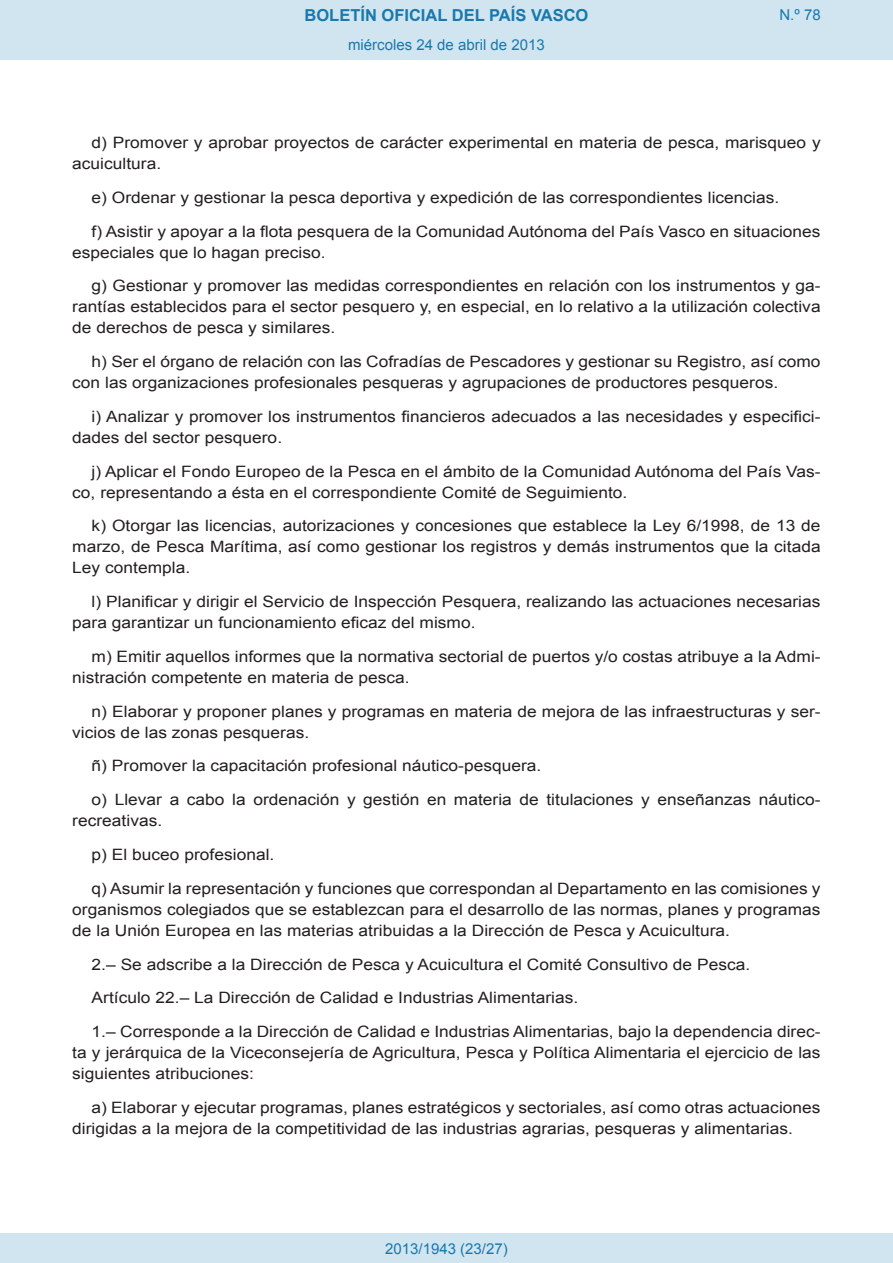
<style>
.page{position:relative;width:893px;height:1263px;background:#fff}
.page>*{position:absolute;margin:0;border:0;box-sizing:border-box;transform-origin:0 0}
.t1{font:700 16.5px "Arial";color:#1879ad}
.BOPVDetalle{font:15.6px/21px "Arial";color:#231f20;scale:1.11 1}
.Paginacion_Centro{font:15px "Arial";color:#1879ad}
</style>
<div class="page">
<div style="left:0;top:0;width:893px;height:60px;background:#d0e5f0"></div>
<div style="left:0;top:1233px;width:893px;height:30px;background:#d0e5f0"></div>
<p class="t1" style="left:305px;top:4px;width:285px">BOLETÍN OFICIAL DEL PAÍS VASCO</p>
<p class="Paginacion_Centro" style="left:348px;top:35px;width:198px">miércoles 24 de abril de 2013</p>
<p class="Paginacion_Centro" style="left:779px;top:5px;width:43px">N.º 78</p>
<p class="BOPVDetalle" style="left:72px;top:132px;width:676px;text-indent:19px">d) Promover y aprobar proyectos de carácter experimental en materia de pesca, marisqueo y acuicultura.</p>
<p class="BOPVDetalle" style="left:92px;top:187px;width:621px">e) Ordenar y gestionar la pesca deportiva y expedición de las correspondientes licencias.</p>
<p class="BOPVDetalle" style="left:72px;top:221px;width:676px;text-indent:19px">f) Asistir y apoyar a la flota pesquera de la Comunidad Autónoma del País Vasco en situaciones especiales que lo hagan preciso.</p>
<p class="BOPVDetalle" style="left:72px;top:276px;width:676px;text-align:justify;text-indent:19px">g) Gestionar y promover las medidas correspondientes en relación con los instrumentos y ga&shy;rantías establecidos para el sector pesquero y, en especial, en lo relativo a la utilización colectiva de derechos de pesca y similares.</p>
<p class="BOPVDetalle" style="left:72px;top:351px;width:676px;text-indent:19px">h) Ser el órgano de relación con las Cofradías de Pescadores y gestionar su Registro, así como con las organizaciones profesionales pesqueras y agrupaciones de productores pesqueros.</p>
<p class="BOPVDetalle" style="left:72px;top:406px;width:676px;text-indent:19px">i) Analizar y promover los instrumentos financieros adecuados a las necesidades y especifici&shy;dades del sector pesquero.</p>
<p class="BOPVDetalle" style="left:72px;top:461px;width:676px;text-indent:19px">j) Aplicar el Fondo Europeo de la Pesca en el ámbito de la Comunidad Autónoma del País Vas&shy;co, representando a ésta en el correspondiente Comité de Seguimiento.</p>
<p class="BOPVDetalle" style="left:72px;top:516px;width:676px;text-align:justify;text-indent:19px">k) Otorgar las licencias, autorizaciones y concesiones que establece la Ley 6/1998, de 13 de marzo, de Pesca Marítima, así como gestionar los registros y demás instrumentos que la citada Ley contempla.</p>
<p class="BOPVDetalle" style="left:72px;top:591px;width:676px;text-indent:19px">l) Planificar y dirigir el Servicio de Inspección Pesquera, realizando las actuaciones necesarias para garantizar un funcionamiento eficaz del mismo.</p>
<p class="BOPVDetalle" style="left:72px;top:646px;width:676px;text-indent:19px">m) Emitir aquellos informes que la normativa sectorial de puertos y/o costas atribuye a la Admi&shy;nistración competente en materia de pesca.</p>
<p class="BOPVDetalle" style="left:72px;top:701px;width:676px;text-indent:19px">n) Elaborar y proponer planes y programas en materia de mejora de las infraestructuras y ser&shy;vicios de las zonas pesqueras.</p>
<p class="BOPVDetalle" style="left:92px;top:756px;width:407px">ñ) Promover la capacitación profesional náutico-pesquera.</p>
<p class="BOPVDetalle" style="left:72px;top:789px;width:676px;text-indent:19px">o) Llevar a cabo la ordenación y gestión en materia de titulaciones y enseñanzas náutico&shy;recreativas.</p>
<p class="BOPVDetalle" style="left:92px;top:844px;width:166px">p) El buceo profesional.</p>
<p class="BOPVDetalle" style="left:72px;top:878px;width:676px;text-align:justify;text-indent:19px">q) Asumir la representación y funciones que correspondan al Departamento en las comisiones y organismos colegiados que se establezcan para el desarrollo de las normas, planes y programas de la Unión Europea en las materias atribuidas a la Dirección de Pesca y Acuicultura.</p>
<p class="BOPVDetalle" style="left:92px;top:954px;width:595px">2.– Se adscribe a la Dirección de Pesca y Acuicultura el Comité Consultivo de Pesca.</p>
<p class="BOPVDetalle" style="left:92px;top:987px;width:440px">Artículo 22.– La Dirección de Calidad e Industrias Alimentarias.</p>
<p class="BOPVDetalle" style="left:72px;top:1021px;width:676px;text-align:justify;text-indent:19px">1.– Corresponde a la Dirección de Calidad e Industrias Alimentarias, bajo la dependencia direc&shy;ta y jerárquica de la Viceconsejería de Agricultura, Pesca y Política Alimentaria el ejercicio de las siguientes atribuciones:</p>
<p class="BOPVDetalle" style="left:72px;top:1097px;width:676px;text-indent:19px">a) Elaborar y ejecutar programas, planes estratégicos y sectoriales, así como otras actuaciones dirigidas a la mejora de la competitividad de las industrias agrarias, pesqueras y alimentarias.</p>
<p class="Paginacion_Centro" style="left:385px;top:1238px;width:124px">2013/1943 (23/27)</p>
</div>
